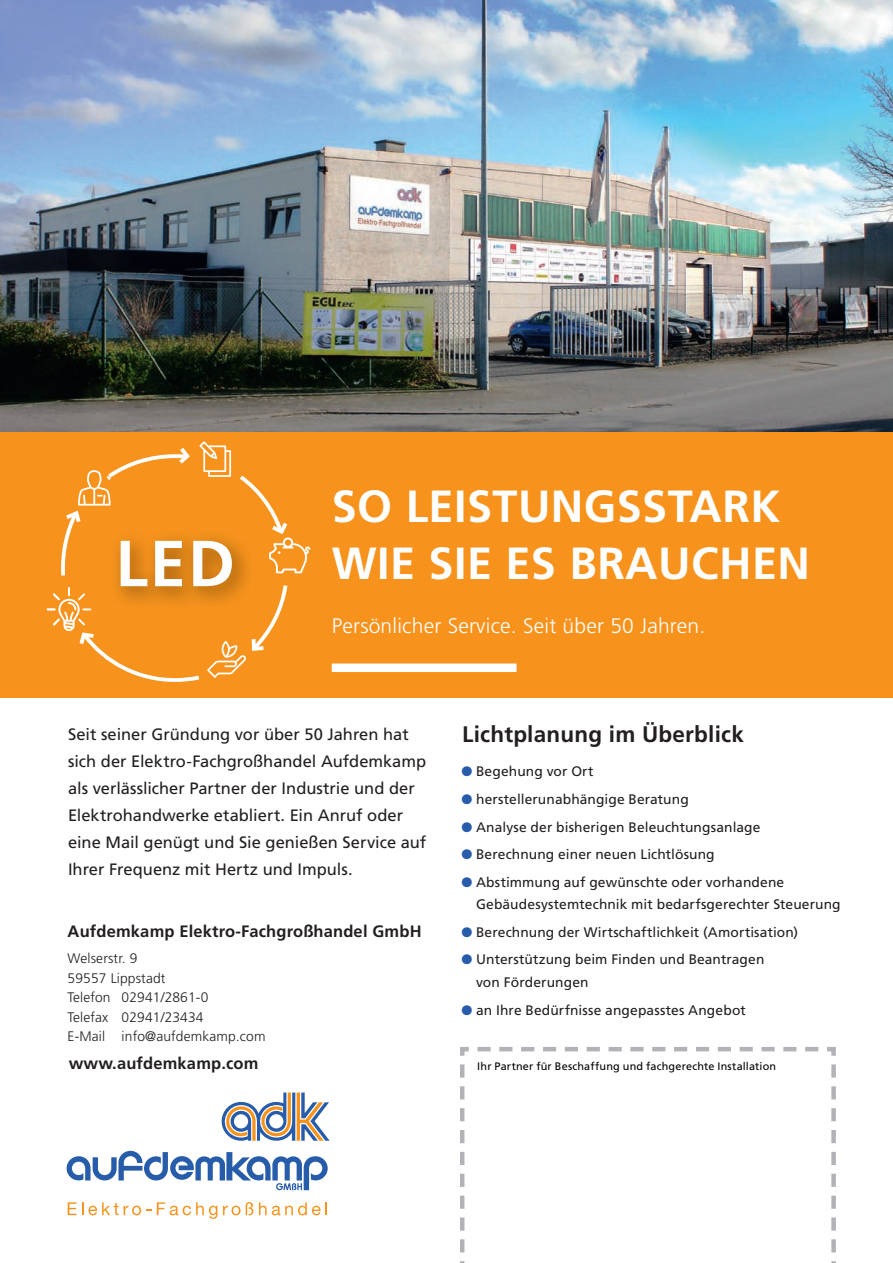
<style>
.page{position:relative;width:893px;height:1263px;background:#fff}
.page>*{position:absolute;margin:0;border:0;box-sizing:border-box;transform-origin:0 0}
.t1{font:700 64.95px "Frutiger LT Std";color:#fff}
.t2{font:700 45px/57px "Frutiger LT Std";letter-spacing:.01em;color:#fff}
.t3{font:700 22.5px "Frutiger LT Std";letter-spacing:.01em;color:#231f20}
.t4{font:300 21px "Frutiger LT Std";letter-spacing:.01em;color:#fff}
.t5{font:16.5px/27px "Frutiger LT Std";color:#231f20}
.t6{font:700 16.5px "Frutiger LT Std";letter-spacing:.01em;color:#231f20}
.t7{font:13.8px/22.5px "Frutiger LT Std";letter-spacing:.01em;color:#231f20}
.t8{font:300 13.8px/19.5px "Frutiger LT Std";letter-spacing:.01em;color:#231f20}
.t9{font:10.8px "Frutiger LT Std";letter-spacing:.015em;color:#000}
.s1{color:#275caa}
</style>
<div class="page">
<div style="left:0;top:422px;width:893px;height:276px;background:#f7931d"></div>
<img style="left:0;top:0;width:893px;height:432px">
<div style="left:332px;top:663px;width:184px;height:9px;background:#fff"></div>
<svg style="left:47px;top:441px;width:264px;height:241px"></svg>
<svg style="left:460px;top:1047px;width:376px;height:216px"></svg>
<svg style="left:67px;top:1151px;width:261px;height:39px"></svg>
<svg style="left:221px;top:1092px;width:109px;height:49px"></svg>
<svg style="left:68px;top:1202px;width:15px;height:13px"></svg>
<svg style="left:89px;top:1202px;width:62px;height:13px"></svg>
<svg style="left:157px;top:1202px;width:60px;height:17px"></svg>
<svg style="left:223px;top:1205px;width:17px;height:10px"></svg>
<svg style="left:246px;top:1202px;width:7px;height:13px"></svg>
<svg style="left:259px;top:1202px;width:68px;height:13px"></svg>
<h1 class="t1" style="left:115px;top:525px;width:121px">LED</h1>
<h2 class="t2" style="left:332px;top:478px;width:480px">SO LEISTUNGSSTARK<br>WIE SIE ES BRAUCHEN</h2>
<h3 class="t4" style="left:332px;top:614px;width:375px">Persönlicher Service. Seit über 50 Jahren.</h3>
<p class="t5" style="left:68px;top:720px;width:360px">Seit seiner Gründung vor über 50 Jahren hat sich der Elektro-Fachgroßhandel Aufdemkamp als verlässlicher Partner der Industrie und der Elektrohandwerke etabliert. Ein Anruf oder eine Mail genügt und Sie genießen Service auf Ihrer Frequenz mit Hertz und Impuls.</p>
<h3 class="t3" style="left:462px;top:721px;width:283px">Lichtplanung im Überblick</h3>
<p class="t7" style="left:461px;top:760px;width:134px"><span class="s1">●</span> Begehung vor Ort</p>
<p class="t7" style="left:461px;top:788px;width:229px"><span class="s1">●</span> herstellerunabhängige Beratung</p>
<p class="t7" style="left:461px;top:815px;width:301px"><span class="s1">●</span> Analyse der bisherigen Beleuchtungsanlage</p>
<p class="t7" style="left:461px;top:843px;width:255px"><span class="s1">●</span> Berechnung einer neuen Lichtlösung</p>
<p class="t7" style="left:476px;top:871px;width:366px;text-indent:-15px"><span class="s1">●</span> Abstimmung auf gewünschte oder vorhandene<br>Gebäudesystemtechnik mit bedarfsgerechter Steuerung</p>
<p class="t7" style="left:461px;top:921px;width:338px"><span class="s1">●</span> Berechnung der Wirtschaftlichkeit (Amortisation)</p>
<p class="t7" style="left:476px;top:948px;width:290px;text-indent:-15px"><span class="s1">●</span> Unterstützung beim Finden und Beantragen von Förderungen</p>
<p class="t7" style="left:461px;top:998px;width:286px"><span class="s1">●</span> an Ihre Bedürfnisse angepasstes Angebot</p>
<p class="t6" style="left:68px;top:922px;width:355px">Aufdemkamp Elektro-Fachgroßhandel GmbH</p>
<p class="t8" style="left:68px;top:949px;width:199px">Welserstr. 9<br>59557 Lippstadt<br>Telefon 02941/2861-0<br>Telefax 02941/23434<br>E-Mail info@aufdemkamp.com</p>
<p class="t6" style="left:69px;top:1054px;width:191px">www.aufdemkamp.com</p>
<p class="t9" style="left:477px;top:1059px;width:300px">Ihr Partner für Beschaffung und fachgerechte Installation</p>
</div>
